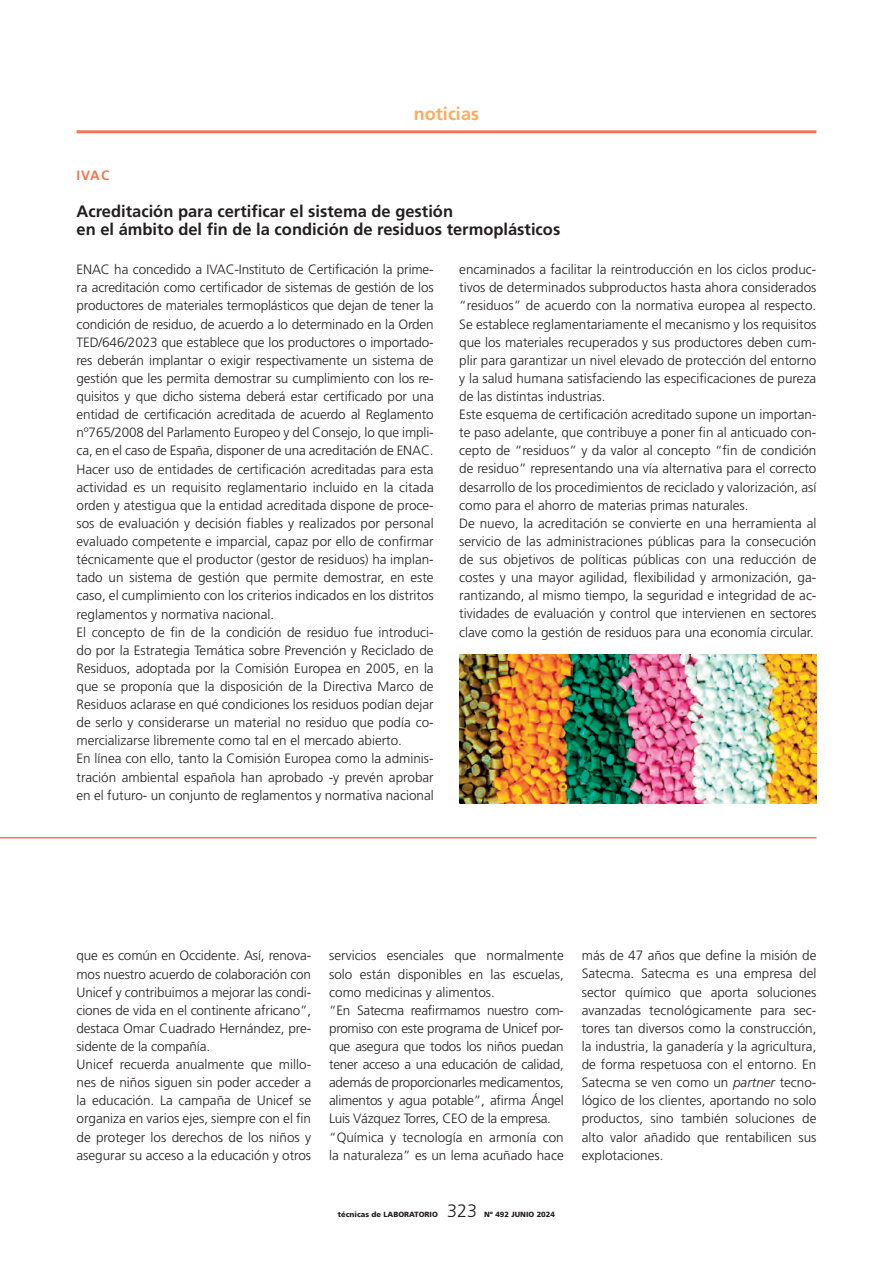
<style>
.page{position:relative;width:893px;height:1263px;background:#fff}
.page>*{position:absolute;margin:0;border:0;box-sizing:border-box;transform-origin:0 0}
.t1{font:700 18px "Frutiger";color:#faac5e}
.t2{font:300 18px "Frutiger";color:#231f20}
.Titolet_NOT{font:700 16.5px "Frutiger";color:#231f20}
.Texto_base_TL{font:300 13.5px/18.1px "Frutiger";color:#231f20;text-align:justify}
.Empresa_NOT{font:700 13.5px "Frutiger";color:#f37653}
.t3{font:900 7.5px "Frutiger";color:#231f20}
.s1{font-style:italic}
</style>
<div class="page">
<hr style="left:77px;top:130px;width:739px;height:3px;background:#f37653">
<img style="left:459px;top:655px;width:357px;height:149px">
<hr style="left:0;top:837px;width:816px;height:1px;background:#f37653">
<h1 class="t1" style="left:414px;top:103px;width:66px">noticias</h1>
<p class="Empresa_NOT" style="left:77px;top:168px;width:34px">IVAC</p>
<p class="Titolet_NOT" style="left:77px;top:201px;width:378px">Acreditación para certificar el sistema de gestión</p>
<p class="Titolet_NOT" style="left:77px;top:220px;width:485px">en el ámbito del fin de la condición de residuos termoplásticos</p>
<p class="Texto_base_TL" style="left:77px;top:260px;width:359px">ENAC ha concedido a IVAC-Instituto de Certificación la prime&shy;ra acreditación como certificador de sistemas de gestión de los productores de materiales termoplásticos que dejan de tener la condición de residuo, de acuerdo a lo determinado en la Orden TED/646/2023 que establece que los productores o importado&shy;res deberán implantar o exigir respectivamente un sistema de gestión que les permita demostrar su cumplimiento con los re&shy;quisitos y que dicho sistema deberá estar certificado por una entidad de certificación acreditada de acuerdo al Reglamento nº765/2008 del Parlamento Europeo y del Consejo, lo que impli&shy;ca, en el caso de España, disponer de una acreditación de ENAC.</p>
<p class="Texto_base_TL" style="left:77px;top:460px;width:359px">Hacer uso de entidades de certificación acreditadas para esta actividad es un requisito reglamentario incluido en la citada orden y atestigua que la entidad acreditada dispone de proce&shy;sos de evaluación y decisión fiables y realizados por personal evaluado competente e imparcial, capaz por ello de confirmar técnicamente que el productor (gestor de residuos) ha implan&shy;tado un sistema de gestión que permite demostrar, en este caso, el cumplimiento con los criterios indicados en los distritos reglamentos y normativa nacional.</p>
<p class="Texto_base_TL" style="left:77px;top:623px;width:359px">El concepto de fin de la condición de residuo fue introduci&shy;do por la Estrategia Temática sobre Prevención y Reciclado de Residuos, adoptada por la Comisión Europea en 2005, en la que se proponía que la disposición de la Directiva Marco de Residuos aclarase en qué condiciones los residuos podían dejar de serlo y considerarse un material no residuo que podía co&shy;mercializarse libremente como tal en el mercado abierto.</p>
<p class="Texto_base_TL" style="left:77px;top:750px;width:359px">En línea con ello, tanto la Comisión Europea como la adminis&shy;tración ambiental española han aprobado -y prevén aprobar en el futuro- un conjunto de reglamentos y normativa nacional</p>
<p class="Texto_base_TL" style="left:459px;top:260px;width:359px">encaminados a facilitar la reintroducción en los ciclos produc&shy;tivos de determinados subproductos hasta ahora considerados “residuos” de acuerdo con la normativa europea al respecto.<br>Se establece reglamentariamente el mecanismo y los requisitos que los materiales recuperados y sus productores deben cum&shy;plir para garantizar un nivel elevado de protección del entorno y la salud humana satisfaciendo las especificaciones de pureza de las distintas industrias.</p>
<p class="Texto_base_TL" style="left:459px;top:405px;width:359px">Este esquema de certificación acreditado supone un importan&shy;te paso adelante, que contribuye a poner fin al anticuado con&shy;cepto de “residuos” y da valor al concepto “fin de condición de residuo” representando una vía alternativa para el correcto desarrollo de los procedimientos de reciclado y valorización, así como para el ahorro de materias primas naturales.</p>
<p class="Texto_base_TL" style="left:459px;top:514px;width:359px">De nuevo, la acreditación se convierte en una herramienta al servicio de las administraciones públicas para la consecución de sus objetivos de políticas públicas con una reducción de costes y una mayor agilidad, flexibilidad y armonización, ga&shy;rantizando, al mismo tiempo, la seguridad e integridad de ac&shy;tividades de evaluación y control que intervienen en sectores clave como la gestión de residuos para una economía circular.</p>
<p class="Texto_base_TL" style="left:77px;top:947px;width:236px">que es común en Occidente. Así, renova&shy;mos nuestro acuerdo de colaboración con Unicef y contribuimos a mejorar las condi&shy;ciones de vida en el continente africano”, destaca Omar Cuadrado Hernández, pre&shy;sidente de la compañía.</p>
<p class="Texto_base_TL" style="left:77px;top:1055px;width:236px">Unicef recuerda anualmente que millo&shy;nes de niños siguen sin poder acceder a la educación. La campaña de Unicef se organiza en varios ejes, siempre con el fin de proteger los derechos de los niños y asegurar su acceso a la educación y otros</p>
<p class="Texto_base_TL" style="left:329px;top:947px;width:236px">servicios esenciales que normalmente solo están disponibles en las escuelas, como medicinas y alimentos.</p>
<p class="Texto_base_TL" style="left:329px;top:1001px;width:236px">“En Satecma reafirmamos nuestro com&shy;promiso con este programa de Unicef por&shy;que asegura que todos los niños puedan tener acceso a una educación de calidad, además de proporcionarles medicamentos, alimentos y agua potable”, afirma Ángel Luis Vázquez Torres, CEO de la empresa.</p>
<p class="Texto_base_TL" style="left:329px;top:1128px;width:236px">“Química y tecnología en armonía con la naturaleza” es un lema acuñado hace</p>
<p class="t3" style="left:338px;top:1210px;width:101px">técnicas de LABORATORIO</p>
<h1 class="t2" style="left:447px;top:1200px;width:32px">323</h1>
<p class="t3" style="left:484px;top:1210px;width:73px">Nº 492 JUNIO 2024</p>
<p class="Texto_base_TL" style="left:582px;top:946px;width:236px">más de 47 años que define la misión de Satecma. Satecma es una empresa del sector químico que aporta soluciones avanzadas tecnológicamente para sec&shy;tores tan diversos como la construcción, la industria, la ganadería y la agricultura, de forma respetuosa con el entorno. En Satecma se ven como un <span class="s1">partner</span> tecno&shy;lógico de los clientes, aportando no solo productos, sino también soluciones de alto valor añadido que rentabilicen sus explotaciones.</p>
</div>
